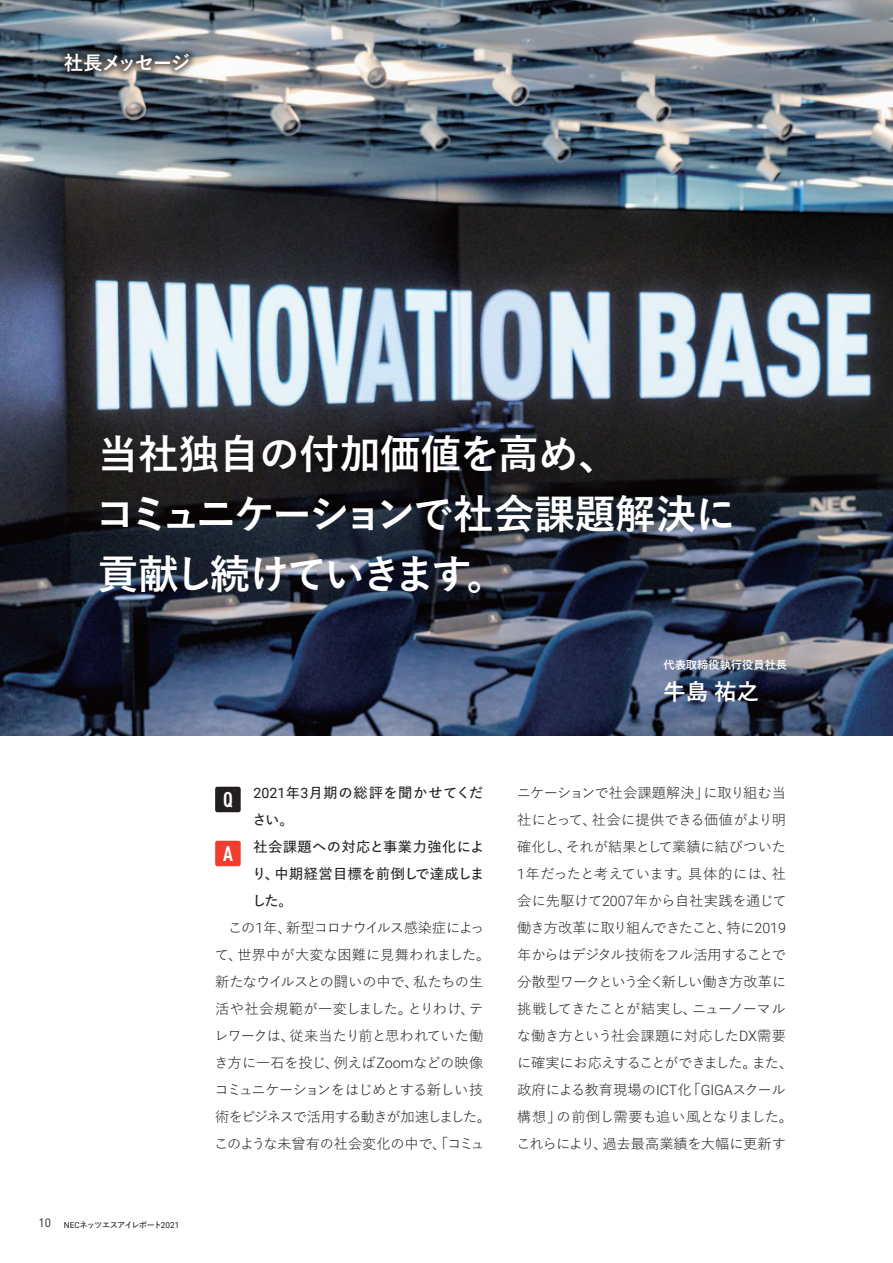
<style>
.page{position:relative;width:893px;height:1263px;background:#fff}
.page>*{position:absolute;margin:0;border:0;box-sizing:border-box;transform-origin:0 0}
._03-本文{font:700 40.5px/60px "Yu Go Pr 6 N";letter-spacing:-.075em;color:#fff}
._03-本文-2{font:700 40.5px "Yu Go Pr 6 N";letter-spacing:-.005em;color:#fff}
._03-本文-3{font:700 22.5px "Yu Go Pr 6 N";color:#fff}
._03-本文-4{font:700 condensed 21px "DIN Pro";color:#fff}
._190716-ページタイトル{font:700 19.5px "Yu Go Pr 6 N";letter-spacing:-.075em;color:#fff}
._03-本文-5{font:14.25px/27px "Yu Go Pr 6 N";letter-spacing:-.035em;color:#231f20;text-align:center}
.社長__QA{font:600 14.25px/27px "Yu Go Pr 6 N";letter-spacing:.03em;color:#231f20}
._03-本文-6{font:14.25px "Yu Go Pr 6 N";letter-spacing:-.015em;color:#231f20}
._03-本文-7{font:700 11.25px "Yu Go Pr 6 N";color:#fff}
.t1{font:600 8.25px "Yu Go Pr 6 N";letter-spacing:-.1em;color:#231f20}
.s1{font-family:"DIN Pro";font-weight:400;font-size:12px}
.s2{font-family:"Roboto";font-weight:400}
.s3{font-family:"Roboto";font-weight:300}
</style>
<div class="page">
<img style="left:0;top:0;width:893px;height:736px">
<div style="left:56px;top:45px;width:141px;height:35px;background:#231f20;opacity:.6"></div>
<div style="left:215px;top:787px;width:26px;height:25px;background:#231f20;border-radius:2px"></div>
<div style="left:215px;top:841px;width:26px;height:25px;background:#ef3e2e;border-radius:2px"></div>
<p class="_190716-ページタイトル" style="left:64px;top:52px;width:128px">社長メッセージ</p>
<p class="_03-本文-2" style="left:98px;top:432px;width:522px">当社独自の付加価値を高め、</p>
<p class="_03-本文" style="left:95px;top:485px;width:642px">コミュニケーションで社会課題解決に貢献し続けていきます。</p>
<p class="t1" style="left:38px;top:1217px;width:143px"><span class="s1">10</span> <span class="s2">NEC</span>ネッツエスアイレポート<span class="s2">2021</span></p>
<p class="_03-本文-4" style="left:223px;top:784px;width:11px">Q</p>
<p class="社長__QA" style="left:252px;top:777px;width:232px"><span class="s2">2021</span>年<span class="s2">3</span>月期の総評を聞かせてください。</p>
<p class="_03-本文-4" style="left:223px;top:838px;width:11px">A</p>
<p class="社長__QA" style="left:252px;top:831px;width:234px;text-align:justify">社会課題への対応と事業力強化により、中期経営目標を前倒しで達成しました。</p>
<p class="_03-本文-5" style="left:214px;top:912px;width:278px">この<span class="s3">1</span>年、新型コロナウイルス感染症によっ<br>て、世界中が大変な困難に見舞われました。新たなウイルスとの闘いの中で、私たちの生活や社会規範が一変しました。とりわけ、テレワークは、従来当たり前と思われていた働き方に一石を投じ、例えば<span class="s3">Zoom</span>などの映像コミュニケーションをはじめとする新しい技術をビジネスで活用する動きが加速しました。</p>
<p class="_03-本文-6" style="left:214px;top:1130px;width:272px">このような未曾有の社会変化の中で、「コミュ</p>
<p class="_03-本文-7" style="left:663px;top:658px;width:125px">代表取締役執行役員社長</p>
<p class="_03-本文-3" style="left:663px;top:679px;width:97px">牛島祐之</p>
<p class="_03-本文-5" style="left:516px;top:777px;width:278px;text-align:left">ニケーションで社会課題解決」に取り組む当社にとって、社会に提供できる価値がより明確化し、それが結果として業績に結びついた<br><span class="s3">1</span>年だったと考えています。具体的には、社会に先駆けて<span class="s3">2007</span>年から自社実践を通じて働き方改革に取り組んできたこと、特に<span class="s3">2019</span>年からはデジタル技術をフル活用することで分散型ワークという全く新しい働き方改革に挑戦してきたことが結実し、ニューノーマルな働き方という社会課題に対応した<span class="s3">DX</span>需要に確実にお応えすることができました。また、政府による教育現場の<span class="s3">ICT</span>化「<span class="s3">GIGA</span>スクール構想」の前倒し需要も追い風となりました。これらにより、過去最高業績を大幅に更新す</p>
</div>
